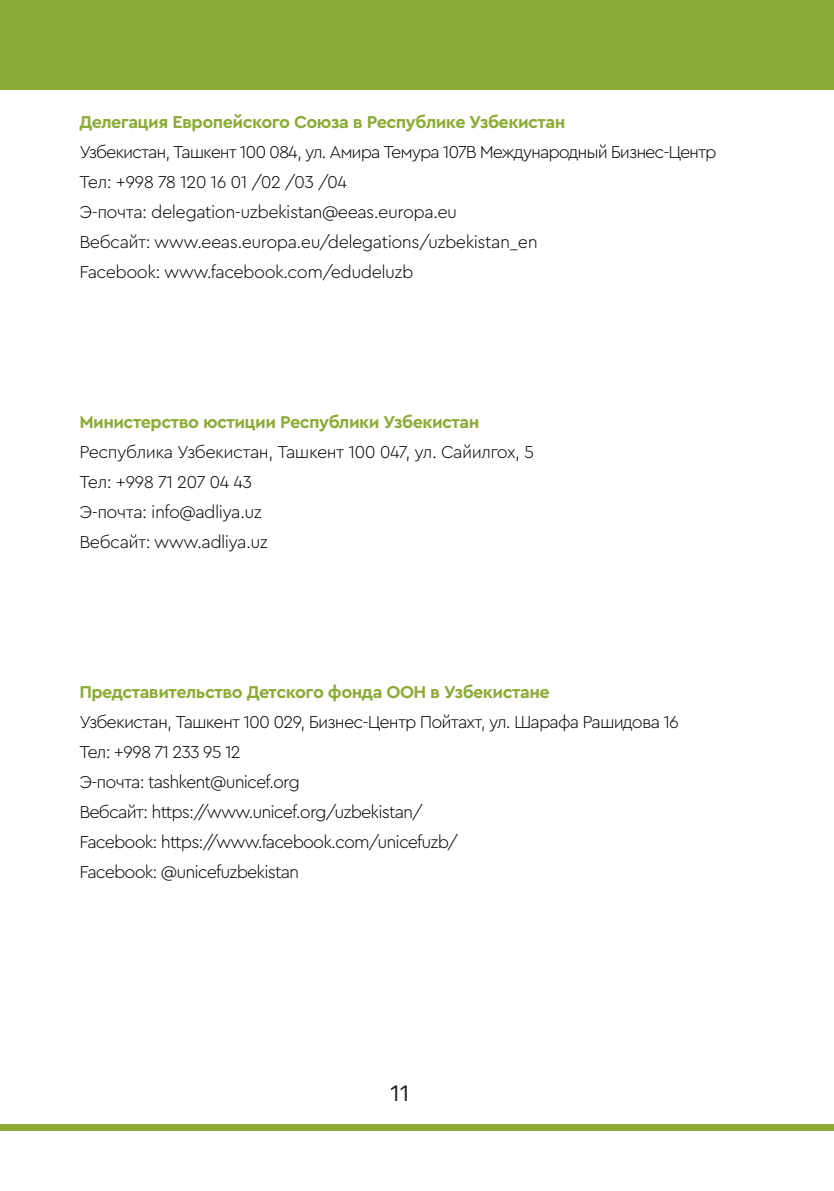
<style>
.page{position:relative;width:834px;height:1191px;background:#fff}
.page>*{position:absolute;margin:0;border:0;box-sizing:border-box;transform-origin:0 0}
.t1{font:22px "SF Pro Display";color:#231f20}
.Text{font:300 18px "Cera Pro";letter-spacing:-.05em;color:#040503}
.Text-2{font:300 18px "Cera Pro";letter-spacing:-.03em;color:#040503}
.Text-3{font:700 18px "Cera Pro";letter-spacing:-.03em;color:#8cab36}
</style>
<div class="page">
<div style="left:0;top:0;width:833px;height:89px;background:#8cab36"></div>
<div style="left:0;top:1124px;width:833px;height:6px;background:#8cab36"></div>
<p class="Text-3" style="left:79px;top:110px;width:487px">Делегация Европейского Союза в Республике Узбекистан</p>
<p class="Text" style="left:79px;top:140px;width:638px">Узбекистан, Ташкент 100 084, ул. Амира Темура 107B Международный Бизнес-Центр</p>
<p class="Text-2" style="left:79px;top:170px;width:269px">Тел: +998 78 120 16 01 /02 /03 /04</p>
<p class="Text-2" style="left:79px;top:200px;width:379px">Э-почта: delegation-uzbekistan@eeas.europa.eu</p>
<p class="Text-2" style="left:79px;top:230px;width:459px">Вебсайт: www.eeas.europa.eu/delegations/uzbekistan_en</p>
<p class="Text-2" style="left:79px;top:260px;width:335px">Facebook: www.facebook.com/edudeluzb</p>
<p class="Text-3" style="left:79px;top:410px;width:401px">Министерство юстиции Республики Узбекистан</p>
<p class="Text-2" style="left:79px;top:440px;width:456px">Республика Узбекистан, Ташкент 100 047, ул. Сайилгох, 5</p>
<p class="Text-2" style="left:79px;top:470px;width:174px">Тел: +998 71 207 04 43</p>
<p class="Text-2" style="left:79px;top:500px;width:184px">Э-почта: info@adliya.uz</p>
<p class="Text-2" style="left:79px;top:530px;width:190px">Вебсайт: www.adliya.uz</p>
<p class="Text-3" style="left:79px;top:680px;width:471px">Представительство Детского фонда ООН в Узбекистане</p>
<p class="Text" style="left:79px;top:710px;width:601px">Узбекистан, Ташкент 100 029, Бизнес-Центр Пойтахт, ул. Шарафа Рашидова 16</p>
<p class="Text" style="left:79px;top:740px;width:163px">Тел: +998 71 233 95 12</p>
<p class="Text" style="left:79px;top:770px;width:222px">Э-почта: tashkent@unicef.org</p>
<p class="Text" style="left:79px;top:800px;width:345px">Вебсайт: https://www.unicef.org/uzbekistan/</p>
<p class="Text" style="left:79px;top:830px;width:380px">Facebook: https://www.facebook.com/unicefuzb/</p>
<p class="Text" style="left:79px;top:860px;width:221px">Facebook: @unicefuzbekistan</p>
<p class="t1" style="left:390px;top:1077px;width:21px">11</p>
</div>
